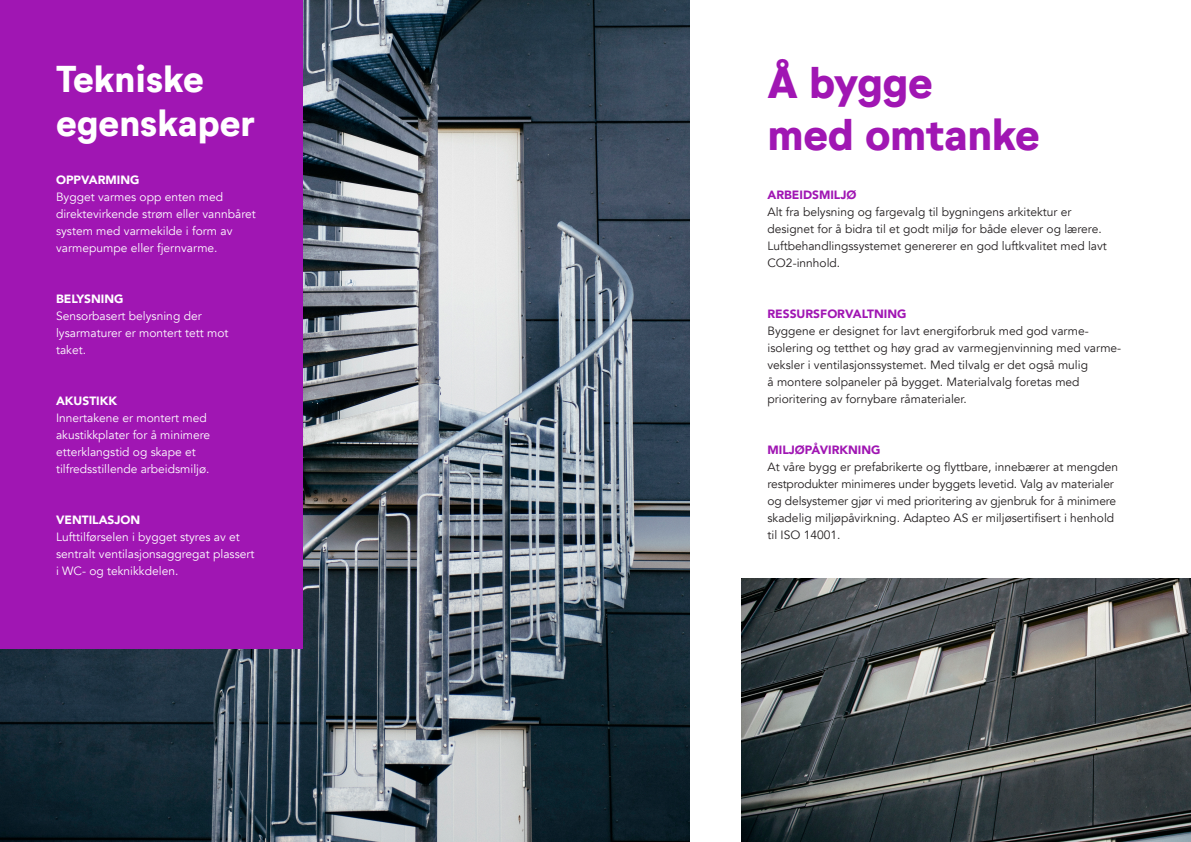
<style>
.page{position:relative;width:1191px;height:842px;background:#fff}
.page>*{position:absolute;margin:0;border:0;box-sizing:border-box;transform-origin:0 0}
.t1{font:800 44px "Neutrif Studio";letter-spacing:-.01em;color:#a016b3}
.t2{font:800 37px "Neutrif Studio";color:#fff}
.t3{font:12px/17px "Avenir";color:#231f20}
.t4{font:12px/17px "Avenir";color:#fff}
.t5{font:900 12px "Avenir";color:#a016b3}
.t6{font:900 12px "Avenir";color:#fff}
</style>
<div class="page">
<img style="left:0;top:0;width:689px;height:842px">
<div style="left:0;top:0;width:302px;height:648px;background:#a016b3"></div>
<img style="left:741px;top:578px;width:450px;height:264px">
<p class="t2" style="left:56px;top:56px;width:149px">Tekniske</p>
<p class="t2" style="left:56px;top:100px;width:200px">egenskaper</p>
<p class="t6" style="left:56px;top:169px;width:85px">OPPVARMING</p>
<p class="t4" style="left:56px;top:188px;width:168px">Bygget varmes opp enten med</p>
<p class="t4" style="left:56px;top:205px;width:201px">direktevirkende strøm eller vannbåret system med varmekilde i form av</p>
<p class="t4" style="left:56px;top:239px;width:163px">varmepumpe eller fjernvarme.</p>
<p class="t6" style="left:56px;top:288px;width:69px">BELYSNING</p>
<p class="t4" style="left:56px;top:307px;width:147px">Sensorbasert belysning der</p>
<p class="t4" style="left:56px;top:324px;width:174px">lysarmaturer er montert tett mot taket.</p>
<p class="t6" style="left:56px;top:390px;width:63px">AKUSTIKK</p>
<p class="t4" style="left:56px;top:409px;width:152px">Innertakene er montert med</p>
<p class="t4" style="left:56px;top:426px;width:156px">akustikkplater for å minimere</p>
<p class="t4" style="left:56px;top:443px;width:141px">etterklangstid og skape et</p>
<p class="t4" style="left:56px;top:460px;width:155px">tilfredsstillende arbeidsmiljø.</p>
<p class="t6" style="left:56px;top:509px;width:86px">VENTILASJON</p>
<p class="t4" style="left:56px;top:528px;width:200px">Lufttilførselen i bygget styres av et sentralt ventilasjonsaggregat plassert i WC- og teknikkdelen.</p>
<p class="t1" style="left:767px;top:55px;width:167px">Å bygge</p>
<p class="t1" style="left:767px;top:107px;width:274px">med omtanke</p>
<p class="t5" style="left:767px;top:185px;width:90px">ARBEIDSMILJØ</p>
<p class="t3" style="left:767px;top:204px;width:305px">Alt fra belysning og fargevalg til bygningens arkitektur er</p>
<p class="t3" style="left:767px;top:221px;width:336px">designet for å bidra til et godt miljø for både elever og lærere.</p>
<p class="t3" style="left:767px;top:238px;width:341px">Luftbehandlingssystemet genererer en god luftkvalitet med lavt<br>CO2-innhold.</p>
<p class="t5" style="left:767px;top:304px;width:140px">RESSURSFORVALTNING</p>
<p class="t3" style="left:767px;top:323px;width:323px">Byggene er designet for lavt energiforbruk med god varme-</p>
<p class="t3" style="left:767px;top:340px;width:355px">isolering og tetthet og høy grad av varmegjenvinning med varme-</p>
<p class="t3" style="left:767px;top:357px;width:322px">veksler i ventilasjonssystemet. Med tilvalg er det også mulig</p>
<p class="t3" style="left:767px;top:374px;width:313px">å montere solpaneler på bygget. Materialvalg foretas med</p>
<p class="t3" style="left:767px;top:391px;width:201px">prioritering av fornybare råmaterialer.</p>
<p class="t5" style="left:767px;top:440px;width:115px">MILJØPÅVIRKNING</p>
<p class="t3" style="left:767px;top:459px;width:352px">At våre bygg er prefabrikerte og flyttbare, innebærer at mengden restprodukter minimeres under byggets levetid. Valg av materialer og delsystemer gjør vi med prioritering av gjenbruk for å minimere skadelig miljøpåvirkning. Adapteo AS er miljøsertifisert i henhold til ISO 14001.</p>
</div>
